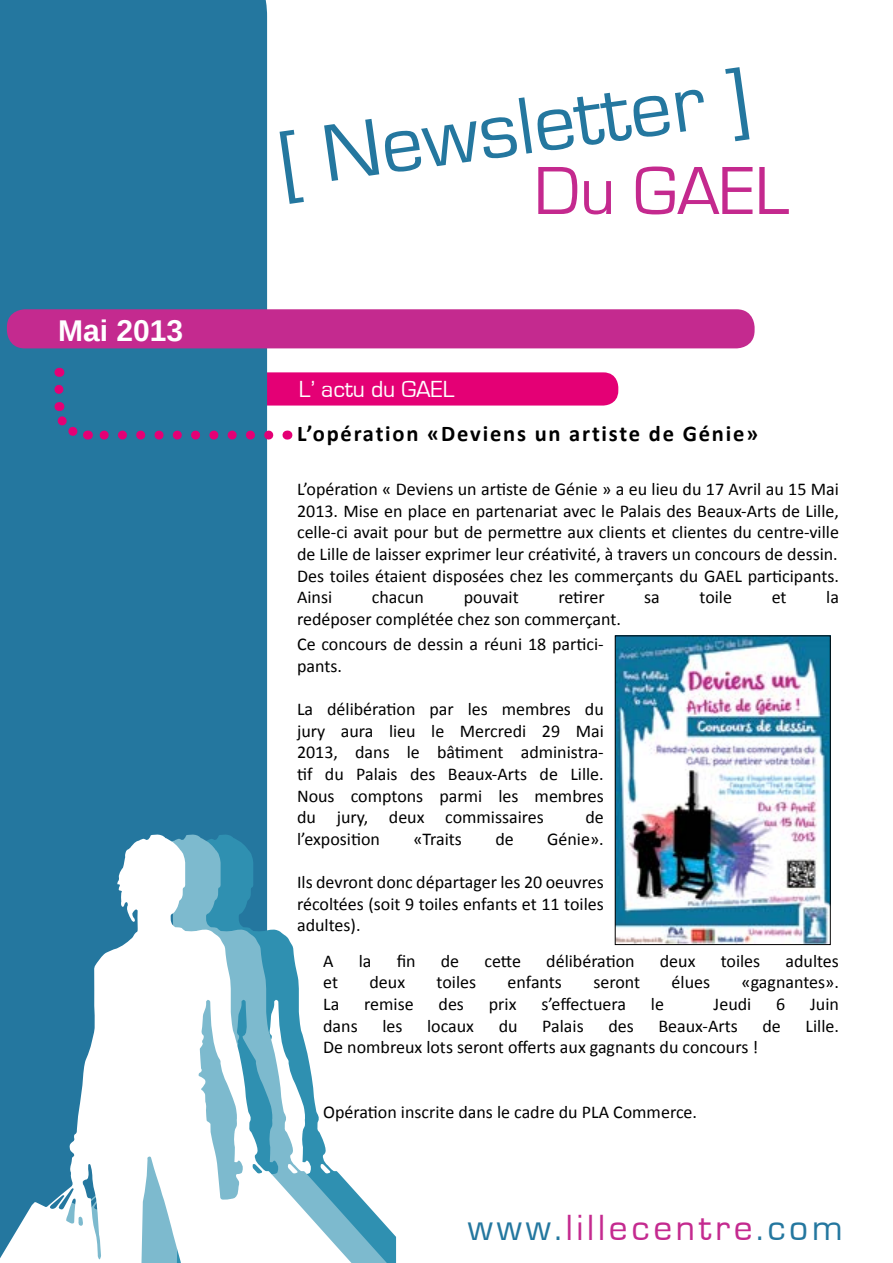
<style>
.page{position:relative;width:893px;height:1263px;background:#fff}
.page>*{position:absolute;margin:0;border:0;box-sizing:border-box;transform-origin:0 0}
.t1{font:84px "Eurostile";color:#24779f}
.t2{font:70.5px "Eurostile";color:#c4298e}
.t3{font:37.5px "Eurostile";letter-spacing:.1em;color:#c42a8f}
.t4{font:700 30px "Liberation Sans";color:#fff}
.t5{font:24px "Eurostile";color:#fff}
.t6{font:700 22.5px "Calibri";letter-spacing:.08em;color:#000}
.t7{font:18px/21.6px "Calibri";color:#000;text-align:justify}
.s1{color:#24779f}
</style>
<div class="page">
<div style="left:252px;top:372px;width:366px;height:34px;background:#e40075;border-radius:15px"></div>
<div style="left:0;top:0;width:267px;height:832px;background:#24779f"></div>
<svg style="left:354px;top:1190px;width:35px;height:73px"></svg>
<svg style="left:0;top:832px;width:354px;height:431px"></svg>
<div style="left:7px;top:309px;width:748px;height:39px;background:#c42a8f;border-radius:18px"></div>
<svg style="left:96px;top:431px;width:173px;height:9px;background:#6c498f"></svg>
<svg style="left:49px;top:402px;width:39px;height:41px;background:#3f6598"></svg>
<svg style="left:54px;top:368px;width:9px;height:21px"></svg>
<img style="left:617px;top:638px;width:211px;height:305px">
<div style="left:615px;top:636px;width:215px;height:309px;border:1px solid #000"></div>
<h3 class="t4" style="left:58px;top:310px;width:127px">Mai 2013</h3>
<h1 class="t1" style="left:273px;top:116px;width:475px;rotate:-8deg">[ Newsletter ]</h1>
<h2 class="t2" style="left:534px;top:153px;width:257px">Du GAEL</h2>
<h3 class="t5" style="left:299px;top:376px;width:157px">L’ actu du GAEL</h3>
<p class="t6" style="left:297px;top:419px;width:463px">L’opération «Deviens un artiste de Génie»</p>
<p class="t7" style="left:297px;top:478px;width:543px">L’opération « Deviens un artiste de Génie » a eu lieu du 17 Avril au 15 Mai 2013. Mise en place en partenariat avec le Palais des Beaux-Arts de Lille, celle-ci avait pour but de permettre aux clients et clientes du centre-ville de Lille de laisser exprimer leur créativité, à travers un concours de dessin.<br>Des toiles étaient disposées chez les commerçants du GAEL participants.<br>Ainsi</p>
<p class="t7" style="left:372px;top:586px;width:54px">chacun</p>
<p class="t7" style="left:464px;top:586px;width:57px">pouvait</p>
<p class="t7" style="left:558px;top:586px;width:48px">retirer</p>
<p class="t7" style="left:644px;top:586px;width:17px">sa</p>
<p class="t7" style="left:699px;top:586px;width:34px">toile</p>
<p class="t7" style="left:772px;top:586px;width:16px">et</p>
<p class="t7" style="left:826px;top:586px;width:14px">la</p>
<p class="t7" style="left:297px;top:608px;width:326px">redéposer complétée chez son commerçant.</p>
<p class="t7" style="left:297px;top:634px;width:308px">Ce concours de dessin a réuni 18 partici&shy;pants.</p>
<p class="t7" style="left:297px;top:698px;width:308px">La délibération par les membres du jury aura lieu le Mercredi 29 Mai 2013, dans le bâtiment administra&shy;tif du Palais des Beaux-Arts de Lille.<br>Nous comptons parmi les membres du jury, deux commissaires</p>
<p class="t7" style="left:585px;top:806px;width:20px">de</p>
<p class="t7" style="left:297px;top:828px;width:84px">l’exposition</p>
<p class="t7" style="left:413px;top:828px;width:50px">«Traits</p>
<p class="t7" style="left:495px;top:828px;width:20px">de</p>
<p class="t7" style="left:547px;top:828px;width:58px">Génie».</p>
<p class="t7" style="left:297px;top:871px;width:308px">Ils devront donc départager les 20 oeuvres récoltées (soit 9 toiles enfants et 11 toiles adultes).</p>
<p class="t7" style="left:323px;top:950px;width:12px">A</p>
<p class="t7" style="left:359px;top:950px;width:14px">la</p>
<p class="t7" style="left:397px;top:950px;width:20px">fin</p>
<p class="t7" style="left:441px;top:950px;width:20px">de</p>
<p class="t7" style="left:484px;top:950px;width:38px">cette</p>
<p class="t7" style="left:546px;top:950px;width:90px">délibération</p>
<p class="t7" style="left:660px;top:950px;width:37px">deux</p>
<p class="t7" style="left:721px;top:950px;width:41px">toiles</p>
<p class="t7" style="left:785px;top:950px;width:55px">adultes</p>
<p class="t7" style="left:323px;top:972px;width:16px">et</p>
<p class="t7" style="left:369px;top:972px;width:37px">deux</p>
<p class="t7" style="left:437px;top:972px;width:41px">toiles</p>
<p class="t7" style="left:508px;top:972px;width:56px">enfants</p>
<p class="t7" style="left:593px;top:972px;width:48px">seront</p>
<p class="t7" style="left:672px;top:972px;width:40px">élues</p>
<p class="t7" style="left:741px;top:972px;width:99px">«gagnantes».</p>
<p class="t7" style="left:323px;top:993px;width:18px">La</p>
<p class="t7" style="left:364px;top:993px;width:51px">remise</p>
<p class="t7" style="left:439px;top:993px;width:27px">des</p>
<p class="t7" style="left:489px;top:993px;width:29px">prix</p>
<p class="t7" style="left:541px;top:993px;width:86px">s’effectuera</p>
<p class="t7" style="left:651px;top:993px;width:15px">le</p>
<p class="t7" style="left:714px;top:993px;width:39px">Jeudi</p>
<p class="t7" style="left:776px;top:993px;width:11px">6</p>
<p class="t7" style="left:810px;top:993px;width:30px">Juin</p>
<p class="t7" style="left:323px;top:1015px;width:36px">dans</p>
<p class="t7" style="left:382px;top:1015px;width:22px">les</p>
<p class="t7" style="left:427px;top:1015px;width:48px">locaux</p>
<p class="t7" style="left:499px;top:1015px;width:20px">du</p>
<p class="t7" style="left:542px;top:1015px;width:43px">Palais</p>
<p class="t7" style="left:608px;top:1015px;width:27px">des</p>
<p class="t7" style="left:658px;top:1015px;width:81px">Beaux-Arts</p>
<p class="t7" style="left:762px;top:1015px;width:20px">de</p>
<p class="t7" style="left:805px;top:1015px;width:35px">Lille.</p>
<p class="t7" style="left:323px;top:1036px;width:437px">De nombreux lots seront offerts aux gagnants du concours !</p>
<p class="t7" style="left:323px;top:1101px;width:375px">Opération inscrite dans le cadre du PLA Commerce.</p>
<h3 class="t3" style="left:468px;top:1208px;width:376px"><span class="s1">www.</span>lillecentre<span class="s1">.com</span></h3>
</div>
